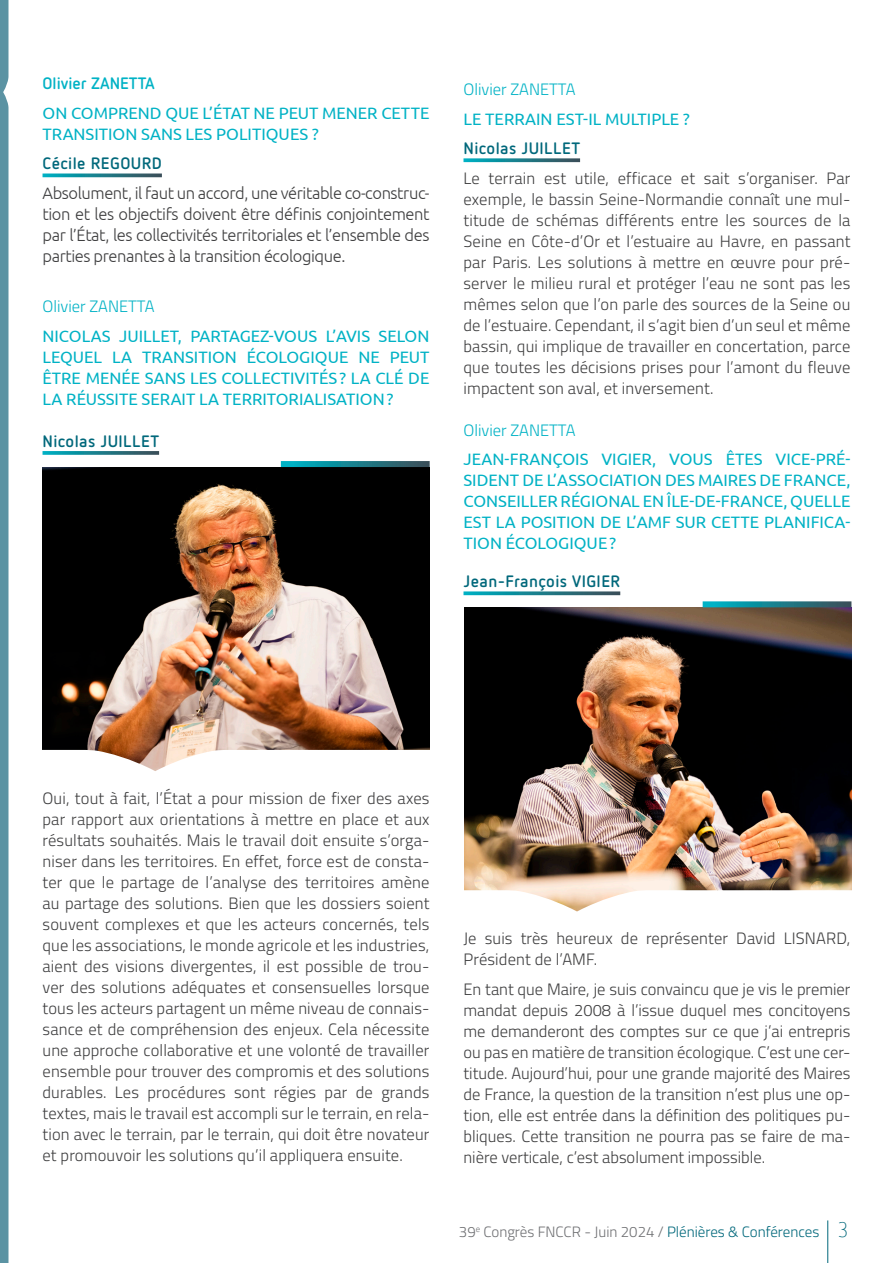
<style>
.page{position:relative;width:893px;height:1263px;background:#fff}
.page>*{position:absolute;margin:0;border:0;box-sizing:border-box;transform-origin:0 0}
.t1{font:300 16.5px/21px "Titillium Web";letter-spacing:.01em;color:#3e3e3f;text-align:justify}
.t2{font:16.5px/21px "Ubuntu";color:#00b2c5;text-align:justify}
.t3{font:300 16.5px/21px "Ubuntu";letter-spacing:-.025em;color:#3e3e3f;text-align:justify}
.t4{font:700 16.5px "Netto OT";letter-spacing:.025em;color:#00687b}
.t5{font:300 16.5px "Titillium Web";color:#00b2c5}
.t6{font:700 16.5px "Netto OT";color:#00b2c5}
.t7{font:300 15px "Titillium Web";color:#6f7073}
.s1{color:#00687b}
.s2{font-family:"Netto OT";font-size:21px;color:#00687b}
</style>
<div class="page">
<hr style="left:827px;top:1220px;width:1px;height:43px;background:#00687b">
<svg style="left:0;top:0;width:9px;height:1263px;background:#6499a8"></svg>
<svg style="left:43px;top:173px;width:119px;height:4px"></svg>
<svg style="left:43px;top:451px;width:116px;height:4px"></svg>
<svg style="left:463px;top:158px;width:117px;height:4px"></svg>
<svg style="left:463px;top:591px;width:157px;height:4px"></svg>
<img style="left:43px;top:467px;width:387px;height:283px">
<svg style="left:89px;top:750px;width:132px;height:21px"></svg>
<svg style="left:281px;top:461px;width:149px;height:6px"></svg>
<img style="left:465px;top:608px;width:386px;height:282px">
<svg style="left:464px;top:890px;width:388px;height:22px"></svg>
<svg style="left:703px;top:601px;width:148px;height:6px"></svg>
<p class="t6" style="left:43px;top:73px;width:114px">Olivier ZANETTA</p>
<p class="t2" style="left:43px;top:102px;width:388px">ON COMPREND QUE L’ÉTAT NE PEUT MENER CETTE<br>TRANSITION SANS LES POLITIQUES ?</p>
<p class="t4" style="left:43px;top:153px;width:121px">Cécile REGOURD</p>
<p class="t3" style="left:43px;top:182px;width:388px">Absolument, il faut un accord, une véritable co-construc&shy;tion et les objectifs doivent être définis conjointement par l’État, les collectivités territoriales et l’ensemble des parties prenantes à la transition écologique.</p>
<p class="t5" style="left:43px;top:295px;width:114px">Olivier ZANETTA</p>
<p class="t2" style="left:43px;top:325px;width:388px">NICOLAS JUILLET, PARTAGEZ-VOUS L’AVIS SELON LEQUEL LA TRANSITION ÉCOLOGIQUE NE PEUT ÊTRE MENÉE SANS LES COLLECTIVITÉS? LA CLÉ DE LA RÉUSSITE SERAIT LA TERRITORIALISATION?</p>
<p class="t4" style="left:43px;top:431px;width:118px">Nicolas JUILLET</p>
<p class="t5" style="left:463px;top:77px;width:114px">Olivier ZANETTA</p>
<p class="t2" style="left:463px;top:108px;width:228px">LE TERRAIN EST-IL MULTIPLE ?</p>
<p class="t4" style="left:463px;top:138px;width:118px">Nicolas JUILLET</p>
<p class="t1" style="left:463px;top:167px;width:388px">Le terrain est utile, efficace et sait s’organiser. Par exemple, le bassin Seine-Normandie connaît une mul&shy;titude de schémas différents entre les sources de la Seine en Côte-d’Or et l’estuaire au Havre, en passant par Paris. Les solutions à mettre en œuvre pour pré&shy;server le milieu rural et protéger l’eau ne sont pas les mêmes selon que l’on parle des sources de la Seine ou de l’estuaire. Cependant, il s’agit bien d’un seul et même bassin, qui implique de travailler en concertation, parce que toutes les décisions prises pour l’amont du fleuve impactent son aval, et inversement.</p>
<p class="t5" style="left:463px;top:418px;width:114px">Olivier ZANETTA</p>
<p class="t2" style="left:463px;top:448px;width:388px">JEAN-FRANÇOIS VIGIER, VOUS ÊTES VICE-PRÉ-SIDENT DE L’ASSOCIATION DES MAIRES DE FRANCE, CONSEILLER RÉGIONAL EN ÎLE-DE-FRANCE, QUELLE EST LA POSITION DE L’AMF SUR CETTE PLANIFICA-TION ÉCOLOGIQUE?</p>
<p class="t4" style="left:463px;top:571px;width:158px">Jean-François VIGIER</p>
<p class="t1" style="left:43px;top:787px;width:388px">Oui, tout à fait, l’État a pour mission de fixer des axes par rapport aux orientations à mettre en place et aux résultats souhaités. Mais le travail doit ensuite s’orga&shy;niser dans les territoires. En effet, force est de consta&shy;ter que le partage de l’analyse des territoires amène au partage des solutions. Bien que les dossiers soient souvent complexes et que les acteurs concernés, tels que les associations, le monde agricole et les industries, aient des visions divergentes, il est possible de trou&shy;ver des solutions adéquates et consensuelles lorsque tous les acteurs partagent un même niveau de connais&shy;sance et de compréhension des enjeux. Cela nécessite une approche collaborative et une volonté de travailler ensemble pour trouver des compromis et des solutions durables. Les procédures sont régies par de grands textes, mais le travail est accompli sur le terrain, en rela&shy;tion avec le terrain, par le terrain, qui doit être novateur et promouvoir les solutions qu’il appliquera ensuite.</p>
<p class="t1" style="left:463px;top:927px;width:388px">Je suis très heureux de représenter David LISNARD,<br>Président de l’AMF.</p>
<p class="t1" style="left:463px;top:978px;width:388px">En tant que Maire, je suis convaincu que je vis le premier mandat depuis 2008 à l’issue duquel mes concitoyens me demanderont des comptes sur ce que j’ai entrepris ou pas en matière de transition écologique. C’est une cer&shy;titude. Aujourd’hui, pour une grande majorité des Maires de France, la question de la transition n’est plus une op&shy;tion, elle est entrée dans la définition des politiques pu&shy;bliques. Cette transition ne pourra pas se faire de ma&shy;nière verticale, c’est absolument impossible.</p>
<p class="t7" style="left:459px;top:1221px;width:391px">39<sup>e</sup> Congrès FNCCR - Juin 2024 / <span class="s1">Plénières &amp; Conférences</span> <span class="s2">3</span></p>
</div>
